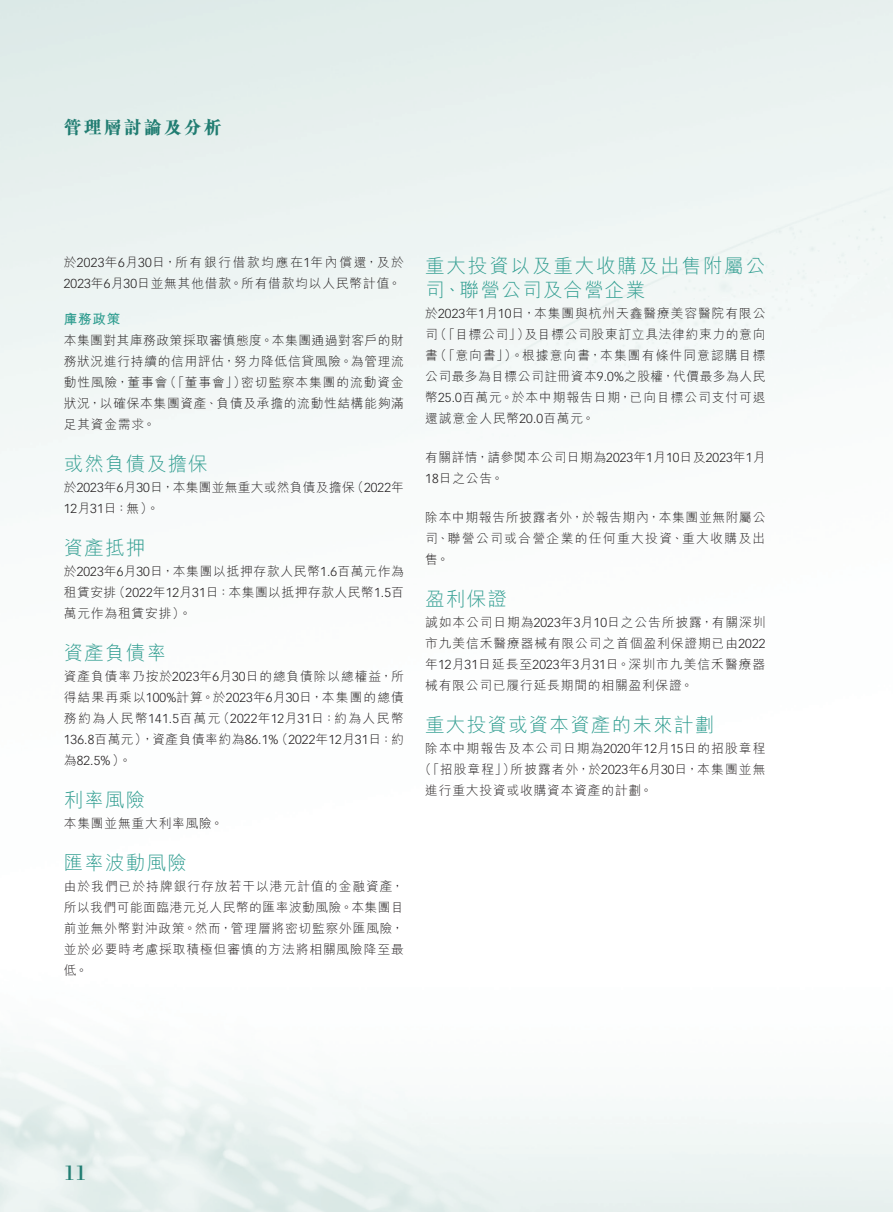
<style>
.page{position:relative;width:893px;height:1212px;background:#fff}
.page>*{position:absolute;margin:0;border:0;box-sizing:border-box;transform-origin:0 0}
.t1{font:22.5px "Bodoni Std";color:#217d72}
.t2{font:300 19.5px "M Hei HK";letter-spacing:.065em;color:#2e9c8f}
.t3{font:300 19.5px/24px "M Hei HK";letter-spacing:.095em;color:#2e9c8f}
.t4{font:800 18px "M Sung HK";letter-spacing:.11em;color:#217d72}
.t5{font:700 13.5px "M Hei HK";color:#2e9c8f}
.t6{font:300 12.75px/21px "M Hei HK";letter-spacing:.065em;color:#231f20}
.t7{font:300 12.75px/21px "M Hei HK";letter-spacing:.085em;color:#231f20;text-align:right}
.t8{font:300 12.75px/21px "M Hei HK";letter-spacing:.035em;color:#231f20}
.t9{font:300 12.75px/21px "M Hei HK";letter-spacing:.02em;color:#231f20}
.t10{font:300 12.75px "Vectora LT Std";letter-spacing:.015em;color:#231f20}
.t11{font:300 12.75px "M Hei HK";letter-spacing:.04em;color:#231f20}
.t12{font:300 12.75px "M Hei HK";letter-spacing:.12em;color:#231f20}
.s1{font-family:"Vectora LT Std"}
.s2{font-family:"M Hei HK"}
</style>
<div class="page">
<h3 class="t4" style="left:64px;top:118px;width:160px">管理層討論及分析</h3>
<p class="t6" style="left:64px;top:251px;width:342px">於<span class="s1">2023</span>年月<span class="s1">6 30</span>日，所有銀行借款均應在<span class="s1">1</span>年內償還，及於<br><span class="s1">2023</span>年月<span class="s1">6 30</span>日並無其他借款。所有借款均以人民幣計值。</p>
<p class="t5" style="left:64px;top:309px;width:58px">庫務政策</p>
<p class="t6" style="left:64px;top:329px;width:342px;text-align:right">本集團對其庫務政策採取審慎態度。本集團通過對客戶的財務狀況進行持續的信用評估，努力降低信貸風險。為管理流密切監察本集團的流動資金</p>
<p class="t6" style="left:164px;top:371px;width:84px">（「董事會」）</p>
<p class="t6" style="left:64px;top:371px;width:342px">動性風險，董事會<br>狀況，以確保本集團資產、負債及承擔的流動性結構能夠滿足其資金需求。</p>
<h2 class="t2" style="left:64px;top:453px;width:145px">或然負債及擔保</h2>
<p class="t10" style="left:351px;top:480px;width:54px"><span class="s2">（</span>2022<span class="s2">年</span></p>
<p class="t9" style="left:64px;top:476px;width:292px">於<span class="s1">2023</span>年月<span class="s1">6 30</span>日，本集團並無重大或然負債及擔保<br><span class="s1">12</span>月<span class="s1">31</span>日：無。(</p>
<h2 class="t2" style="left:64px;top:537px;width:83px">資產抵押</h2>
<p class="t6" style="left:64px;top:560px;width:342px;text-align:right">於<span class="s1">2023</span>年月<span class="s1">6 30</span>日，本集團以抵押存款人民幣<span class="s1">1.6</span>百萬元作為（<span class="s1">2022</span>年<span class="s1">12</span>月<span class="s1">31</span>日：本集團以抵押存款人民幣<span class="s1">1.5</span>百</p>
<p class="t6" style="left:64px;top:581px;width:129px">租賃安排<br>萬元作為租賃安排。(</p>
<h2 class="t2" style="left:64px;top:642px;width:104px">資產負債率</h2>
<p class="t7" style="left:64px;top:665px;width:342px">資產負債率乃按於<span class="s1">2023</span>年月<span class="s1">6 30</span>日的總負債除以總權益，所得結果再乘以<span class="s1">100%</span>計算。於<span class="s1">2023</span>年月<span class="s1">6 30</span>日，本集團的總債（<span class="s1">2022</span>年<span class="s1">12</span>月<span class="s1">31</span>日：約為人民幣</p>
<p class="t12" style="left:64px;top:711px;width:158px">務約為人民幣<span class="s1">141.5</span>百萬元</p>
<p class="t11" style="left:64px;top:732px;width:216px"><span class="s1">136.8</span>百萬元，）資產負債率約為<span class="s1">86.1%</span></p>
<p class="t10" style="left:64px;top:753px;width:69px"><span class="s2">為</span>82.5% <span class="s2">。(</span></p>
<h2 class="t2" style="left:64px;top:789px;width:83px">利率風險</h2>
<p class="t6" style="left:64px;top:812px;width:161px">本集團並無重大利率風險。</p>
<h2 class="t2" style="left:64px;top:852px;width:125px">匯率波動風險</h2>
<p class="t6" style="left:64px;top:875px;width:342px;text-align:justify">由於我們已於持牌銀行存放若干以港元計值的金融資產，所以我們可能面臨港元兌人民幣的匯率波動風險。本集團目前並無外幣對沖政策。然而，管理層將密切監察外匯風險，並於必要時考慮採取積極但審慎的方法將相關風險降至最低。</p>
<p class="t10" style="left:275px;top:732px;width:130px"><span class="s2">（</span>2022<span class="s2">年</span>12<span class="s2">月</span>31<span class="s2">日：約</span></p>
<h2 class="t3" style="left:425px;top:253px;width:342px">重大投資以及重大收購及出售附屬公司、聯營公司及合營企業</h2>
<p class="t6" style="left:425px;top:302px;width:342px;text-align:right">於<span class="s1">2023</span>年月<span class="s1">1 10</span>日，本集團與杭州天鑫醫療美容醫院有限公及目標公司股東訂立具法律約束力的意向</p>
<p class="t6" style="left:434px;top:323px;width:97px">（「目標公司」）</p>
<p class="t7" style="left:434px;top:323px;width:333px;text-align:left;text-indent:-9px">司<br>（「意向書」）。根據意向書，本集團有條件同意認購目標</p>
<p class="t6" style="left:425px;top:344px;width:342px">書<br>公司最多為目標公司註冊資本<span class="s1">9.0%</span>之股權，代價最多為人民幣<span class="s1">25.0</span>百萬元。於本中期報告日期，已向目標公司支付可退還誠意金人民幣<span class="s1">20.0</span>百萬元。</p>
<p class="t8" style="left:425px;top:446px;width:342px">有關詳情，請參閱本公司日期為<span class="s1">2023</span>年月<span class="s1">1 10</span>日及<span class="s1">2023</span>年月<span class="s1">1<br>18</span>日之公告。</p>
<p class="t6" style="left:425px;top:506px;width:342px;text-align:justify">除本中期報告所披露者外，於報告期內，本集團並無附屬公司、聯營公司或合營企業的任何重大投資、重大收購及出售。</p>
<h2 class="t2" style="left:425px;top:588px;width:83px">盈利保證</h2>
<p class="t6" style="left:425px;top:611px;width:342px;text-align:justify">誠如本公司日期為<span class="s1">2023</span>年月<span class="s1">3 10</span>日之公告所披露，有關深圳市九美信禾醫療器械有限公司之首個盈利保證期已由<span class="s1">2022</span>年<span class="s1">12</span>月<span class="s1">31</span>日延長至<span class="s1">2023</span>年月<span class="s1">3 31</span>日。深圳市九美信禾醫療器械有限公司已履行延長期間的相關盈利保證。</p>
<h2 class="t2" style="left:425px;top:714px;width:290px">重大投資或資本資產的未來計劃</h2>
<p class="t6" style="left:425px;top:737px;width:342px;text-align:right">除本中期報告及本公司日期為<span class="s1">2020</span>年<span class="s1">12</span>月<span class="s1">15</span>日的招股章程所披露者外，於<span class="s1">2023</span>年月<span class="s1">6 30</span>日，本集團並無</p>
<p class="t6" style="left:425px;top:758px;width:229px;text-indent:-6px">（「招股章程」）<br>進行重大投資或收購資本資產的計劃。</p>
<h1 class="t1" style="left:64px;top:1159px;width:24px">11</h1>
</div>
